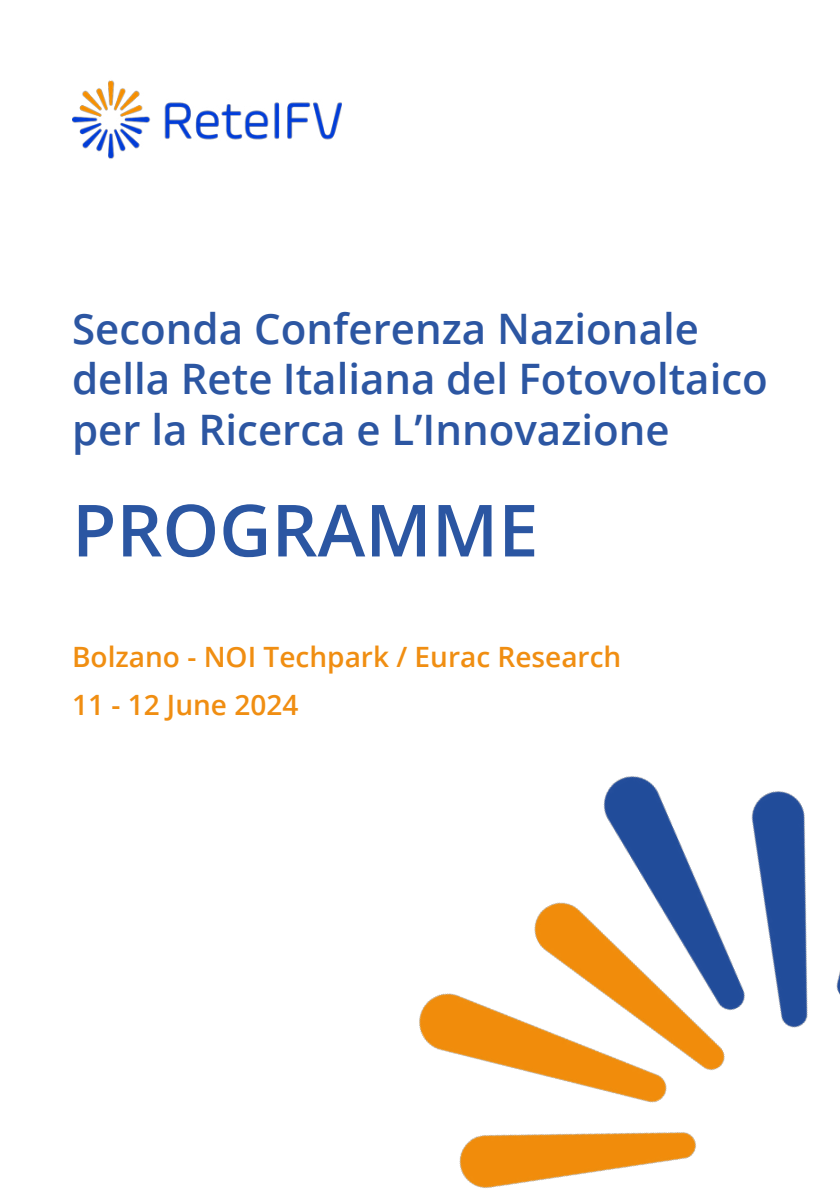
<style>
.page{position:relative;width:840px;height:1191px;background:#fff}
.page>*{position:absolute;margin:0;border:0;box-sizing:border-box;transform-origin:0 0}
.t1{font:600 72px "Open Sans";color:#2b56a2}
.t2{font:600 42px/50.4px "Open Sans";color:#2c56a2}
.t3{font:600 28px/48.4px "Open Sans";color:#f08e12}
</style>
<div class="page">
<img style="left:72px;top:80px;width:269px;height:79px">
<img style="left:419px;top:776px;width:420px;height:412px">
<p class="t2" style="left:72px;top:303px;width:697px">Seconda Conferenza Nazionale della Rete Italiana del Fotovoltaico per la Ricerca e L’Innovazione</p>
<h1 class="t1" style="left:72px;top:481px;width:467px">PROGRAMME</h1>
<p class="t3" style="left:72px;top:632px;width:550px">Bolzano - NOI Techpark / Eurac Research<br>11 - 12 June 2024</p>
</div>
